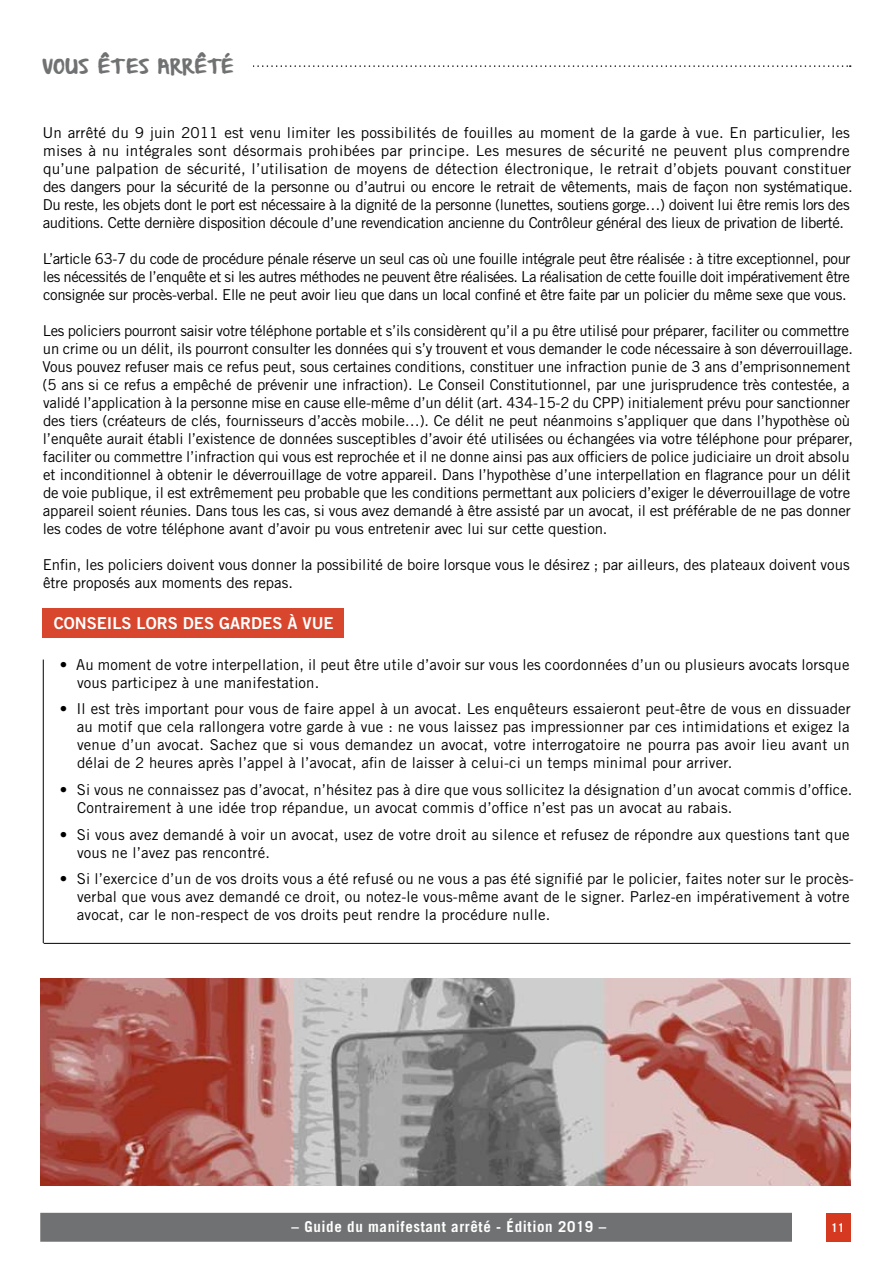
<style>
.page{position:relative;width:893px;height:1263px;background:#fff}
.page>*{position:absolute;margin:0;border:0;box-sizing:border-box;transform-origin:0 0}
.t1{font:16.5px "Trade Gothic LT Std Bd 2";color:#fff}
.t2{font:16.5px "From Where You Are";color:#707172}
.t3{font:15px/18px "Trade Gothic LT Std";letter-spacing:-.01em;color:#000}
.t4{font:15px/18px "Trade Gothic LT Std";letter-spacing:.01em;color:#000}
.t5{font:700 15px "Trade Gothic LT Std";letter-spacing:.04em;color:#fff}
.t6{font:300 13.5px "Trade Gothic LT Std";color:#fff}
.t7{font:700 12px "Trade Gothic LT Std";color:#fff}
.s1{font-weight:400}
</style>
<div class="page">
<div style="left:825px;top:1213px;width:25px;height:29px;background:#d53a20"></div>
<div style="left:40px;top:1213px;width:772px;height:29px;background:#707172;border:2px solid #707172"></div>
<div style="left:792px;top:1200px;width:33px;height:63px;background:#fff"></div>
<svg style="left:41px;top:978px;width:252px;height:208px;background:#af5e56"></svg>
<svg style="left:561px;top:978px;width:289px;height:208px;background:#c49793"></svg>
<svg style="left:293px;top:978px;width:268px;height:208px;background:#969696"></svg>
<svg style="left:253px;top:65px;width:598px;height:2px"></svg>
<div style="left:43px;top:608px;width:301px;height:30px;background:#d7462d"></div>
<hr style="left:43px;top:659px;width:1px;height:284px;background:#000">
<hr style="left:44px;top:943px;width:806px;height:1px;background:#000">
<p class="t2" style="left:43px;top:58px;width:36px">VOUS</p>
<p class="t2" style="left:98px;top:58px;width:27px">ÊTES</p>
<p class="t2" style="left:158px;top:58px;width:14px">ARR</p>
<p class="t2" style="left:195px;top:58px;width:41px">ÊTÉ</p>
<p class="t3" style="left:42px;top:124px;width:812px">Un arrêté du 9 juin 2011 est venu limiter les possibilités de fouilles au moment de la garde à vue. En particulier, les mises à nu intégrales sont désormais prohibées par principe. Les mesures de sécurité ne peuvent plus comprendre qu’une palpation de sécurité, l’utilisation de moyens de détection électronique, le retrait d’objets pouvant constituer des dangers pour la sécurité de la personne ou d’autrui ou encore le retrait de vêtements, mais de façon non systématique.<br>Du reste, les objets dont le port est nécessaire à la dignité de la personne (lunettes, soutiens gorge…) doivent lui être remis lors des auditions. Cette dernière disposition découle d’une revendication ancienne du Contrôleur général des lieux de privation de liberté.</p>
<p class="t3" style="left:43px;top:250px;width:809px;text-align:justify">L’article 63-7 du code de procédure pénale réserve un seul cas où une fouille intégrale peut être réalisée : à titre exceptionnel, pour les nécessités de l’enquête et si les autres méthodes ne peuvent être réalisées. La réalisation de cette fouille doit impérativement être consignée sur procès-verbal. Elle ne peut avoir lieu que dans un local confiné et être faite par un policier du même sexe que vous.</p>
<p class="t3" style="left:43px;top:322px;width:812px">Les policiers pourront saisir votre téléphone portable et s’ils considèrent qu’il a pu être utilisé pour préparer, faciliter ou commettre un crime ou un délit, ils pourront consulter les données qui s’y trouvent et vous demander le code nécessaire à son déverrouillage.<br>Vous pouvez refuser mais ce refus peut, sous certaines conditions, constituer une infraction punie de 3 ans d’emprisonnement (5 ans si ce refus a empêché de prévenir une infraction). Le Conseil Constitutionnel, par une jurisprudence très contestée, a validé l’application à la personne mise en cause elle-même d’un délit (art. 434-15-2 du CPP) initialement prévu pour sanctionner des tiers (créateurs de clés, fournisseurs d’accès mobile…). Ce délit ne peut néanmoins s’appliquer que dans l’hypothèse où l’enquête aurait établi l’existence de données susceptibles d’avoir été utilisées ou échangées via votre téléphone pour préparer, faciliter ou commettre l’infraction qui vous est reprochée et il ne donne ainsi pas aux officiers de police judiciaire un droit absolu et inconditionnel à obtenir le déverrouillage de votre appareil. Dans l’hypothèse d’une interpellation en flagrance pour un délit de voie publique, il est extrêmement peu probable que les conditions permettant aux policiers d’exiger le déverrouillage de votre appareil soient réunies. Dans tous les cas, si vous avez demandé à être assisté par un avocat, il est préférable de ne pas donner les codes de votre téléphone avant d’avoir pu vous entretenir avec lui sur cette question.</p>
<p class="t3" style="left:43px;top:556px;width:808px">Enfin, les policiers doivent vous donner la possibilité de boire lorsque vous le désirez ; par ailleurs, des plateaux doivent vous être proposés aux moments des repas.</p>
<p class="t1" style="left:54px;top:613px;width:282px">CONSEILS LORS DES GARDES À VUE</p>
<p class="t4" style="left:77px;top:655px;width:774px;text-indent:-17px">• Au moment de votre interpellation, il peut être utile d’avoir sur vous les coordonnées d’un ou plusieurs avocats lorsque vous participez à une manifestation.</p>
<p class="t3" style="left:77px;top:700px;width:775px;text-align:justify;text-indent:-17px">• Il est très important pour vous de faire appel à un avocat. Les enquêteurs essaieront peut-être de vous en dissuader au motif que cela rallongera votre garde à vue : ne vous laissez pas impressionner par ces intimidations et exigez la venue d’un avocat. Sachez que si vous demandez un avocat, votre interrogatoire ne pourra pas avoir lieu avant un délai de 2 heures après l’appel à l’avocat, afin de laisser à celui-ci un temps minimal pour arriver.</p>
<p class="t4" style="left:77px;top:780px;width:777px;text-indent:-17px">• Si vous ne connaissez pas d’avocat, n’hésitez pas à dire que vous sollicitez la désignation d’un avocat commis d’office.<br>Contrairement à une idée trop répandue, un avocat commis d’office n’est pas un avocat au rabais.</p>
<p class="t4" style="left:77px;top:825px;width:774px;text-indent:-17px">• Si vous avez demandé à voir un avocat, usez de votre droit au silence et refusez de répondre aux questions tant que vous ne l’avez pas rencontré.</p>
<p class="t4" style="left:77px;top:869px;width:778px;text-indent:-17px">• Si l’exercice d’un de vos droits vous a été refusé ou ne vous a pas été signifié par le policier, faites noter sur le procès&shy;verbal que vous avez demandé ce droit, ou notez-le vous-même avant de le signer. Parlez-en impérativement à votre avocat, car le non-respect de vos droits peut rendre la procédure nulle.</p>
<p class="t5" style="left:292px;top:1218px;width:316px">– Guide du manifestant arrêté - Édition 2019 –</p>
<p class="t7" style="left:831px;top:1220px;width:15px">11</p>
<p class="t6" style="left:298px;top:1224px;width:303px"><span class="s1">– –</span> Le guide du manifestant arrêté - Édition 2019 <span class="s1">– –</span></p>
</div>
